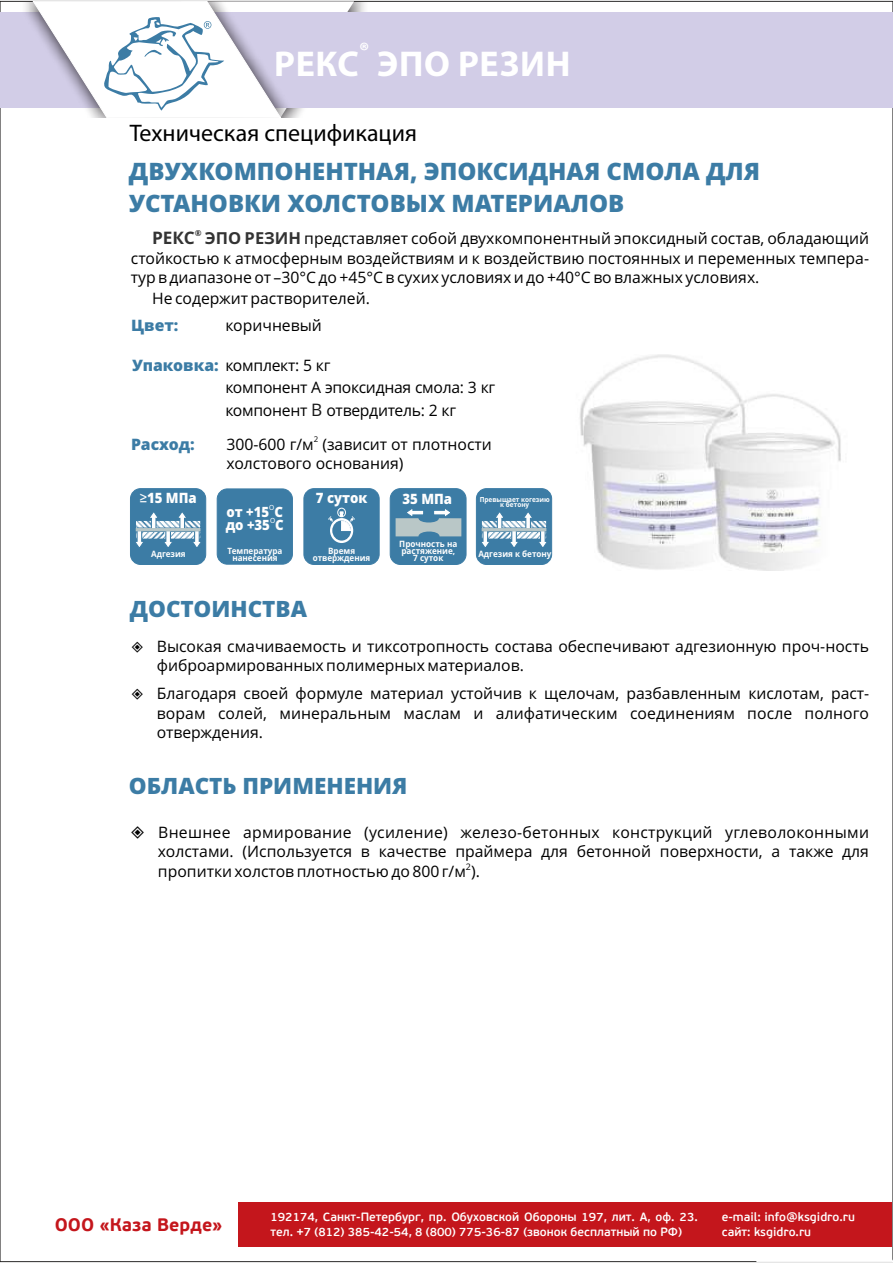
<style>
.page{position:relative;width:893px;height:1263px;background:#fff}
.page>*{position:absolute;margin:0;border:0;box-sizing:border-box;transform-origin:0 0}
.t1{font:700 36px "Myriad Pro";letter-spacing:.02em;color:#fff}
.t2{font:800 24px/32.7px "Open Sans";color:#3c7ca5}
.t3{font:24px "Myriad Pro";color:#000}
.t4{font:800 22.5px "Open Sans";color:#3c7ca5}
.t5{font:700 22.5px "Myriad Pro";color:#fff}
.t6{font:700 18px "PF Beau Sans Pro";color:#c4161c}
.t7{font:17.25px "Open Sans";color:#1a1a1a}
.t8{font:15.75px/19.4px "Open Sans";color:#000;text-align:justify}
.t9{font:15.75px/23.1px "Open Sans";letter-spacing:-.02em;color:#000}
.t10{font:800 15.75px "Open Sans";color:#3c7ca5}
.t11{font:800 14.25px "Open Sans";color:#fefefe;scale:.93 1}
.t12{font:800 14.1px "Open Sans";color:#fefefe;scale:.93 1}
.t13{font:600 12px/14.4px "PF Beau Sans Pro";color:#fff}
.t14{font:9px "Open Sans";color:#000}
.t15{font:700 8.7px/7.2px "Open Sans";color:#fefefe;text-align:center;scale:.93 1}
.t16{font:700 8.25px "Open Sans";color:#333}
.t17{font:7.8px "Open Sans";color:#000}
.t18{font:7.05px "Arial";color:#fefefe;scale:.93 1}
.t19{font:700 6.9px/5.7px "Open Sans";color:#fefefe;text-align:center;scale:.93 1}
.s1{font-weight:700;font-size:17.25px;color:#333}
.s2{font-weight:700;font-size:16.5px;color:#333}
.s3{font-weight:800;color:#3c7ca5}
.s4{font-family:"Arial";font-weight:400}
</style>
<div class="page">
<div style="left:303px;top:488px;width:77px;height:77px;background:#3c7ca5;border:1px solid #3c7ca5;border-radius:10px"></div>
<svg style="left:328px;top:488px;width:27px;height:55px"></svg>
<div style="left:130px;top:488px;width:76px;height:77px;background:#3c7ca5;border:1px solid #3c7ca5;border-radius:10px"></div>
<svg style="left:135px;top:512px;width:66px;height:35px"></svg>
<hr style="left:136px;top:528px;width:64px;height:3px;background:#b9c7c7">
<div style="left:217px;top:488px;width:76px;height:77px;background:#3c7ca5;border:1px solid #3c7ca5;border-radius:10px"></div>
<img style="left:580px;top:354px;width:261px;height:217px">
<div style="left:0;top:12px;width:893px;height:95px;background:#d2cde7"></div>
<img style="left:20px;top:1px;width:12px;height:107px">
<svg style="left:32px;top:0;width:322px;height:118px"></svg>
<svg style="left:682px;top:1144px;width:211px;height:119px"></svg>
<div style="left:390px;top:488px;width:76px;height:77px;background:#3c7ca5;border:1px solid #3c7ca5;border-radius:10px"></div>
<svg style="left:396px;top:509px;width:65px;height:27px"></svg>
<div style="left:476px;top:488px;width:76px;height:77px;background:#3c7ca5;border:1px solid #3c7ca5;border-radius:10px"></div>
<svg style="left:481px;top:512px;width:66px;height:35px"></svg>
<hr style="left:482px;top:528px;width:64px;height:3px;background:#b9c7c7">
<div style="left:238px;top:1202px;width:653px;height:44px;background:#c4161c"></div>
<h3 class="t5" style="left:359px;top:41px;width:12px">®</h3>
<h1 class="t1" style="left:274px;top:49px;width:298px">РЕКС ЭПО РЕЗИН</h1>
<h2 class="t3" style="left:130px;top:123px;width:289px">Техническая спецификация</h2>
<h2 class="t2" style="left:129px;top:157px;width:633px">ДВУХКОМПОНЕНТНАЯ, ЭПОКСИДНАЯ СМОЛА ДЛЯ<br>УСТАНОВКИ ХОЛСТОВЫХ МАТЕРИАЛОВ</h2>
<p class="t16" style="left:195px;top:229px;width:8px">®</p>
<p class="t8" style="left:131px;top:230px;width:740px;text-indent:21px"><span class="s1">РЕКС</span> <span class="s2">ЭПО РЕЗИН</span> представляет собой двухкомпонентный эпоксидный состав, обладающий стойкостью к атмосферным воздействиям и к воздействию постоянных и переменных темпера&shy;тур в диапазоне от –30°С до +45°С в сухих условиях и до +40°С во влажных условиях.</p>
<p class="t8" style="left:152px;top:290px;width:219px">Не содержит растворителей.</p>
<p class="t8" style="left:225px;top:317px;width:98px">коричневый</p>
<p class="t10" style="left:131px;top:318px;width:49px">Цвет:</p>
<p class="t9" style="left:132px;top:356px;width:200px"><span class="s3">Упаковка:</span> комплект: 5 кг</p>
<p class="t10" style="left:131px;top:437px;width:65px">Расход:</p>
<p class="t9" style="left:225px;top:377px;width:271px">компонент А эпоксидная смола: 3 кг компонент отвердитель: 2 кг</p>
<p class="t7" style="left:311px;top:403px;width:13px">В</p>
<p class="t17" style="left:314px;top:436px;width:6px">2</p>
<p class="t8" style="left:226px;top:436px;width:267px">300-600 г/м (зависит от плотности холстового основания)</p>
<p class="t11" style="left:140px;top:492px;width:63px"><span class="s4">≥</span>15 МПа</p>
<p class="t11" style="left:316px;top:492px;width:57px">7 суток</p>
<p class="t18" style="left:269px;top:504px;width:7px">О</p>
<p class="t12" style="left:227px;top:506px;width:62px">от +15 С</p>
<p class="t18" style="left:270px;top:518px;width:7px">О</p>
<p class="t12" style="left:226px;top:520px;width:64px">до +35 С</p>
<p class="t15" style="left:151px;top:551px;width:39px">Адгезия</p>
<p class="t15" style="left:228px;top:548px;width:61px">Температура нанесения</p>
<p class="t15" style="left:313px;top:548px;width:63px">Время отверждения</p>
<h3 class="t4" style="left:130px;top:600px;width:179px">ДОСТОИНСТВА</h3>
<p class="t11" style="left:402px;top:493px;width:55px">35 МПа</p>
<p class="t19" style="left:480px;top:497px;width:77px">Превышает когезию к бетону</p>
<p class="t15" style="left:399px;top:541px;width:64px">Прочность на растяжение,<br>7 суток</p>
<p class="t15" style="left:478px;top:551px;width:80px">Адгезия к бетону</p>
<p class="t8" style="left:157px;top:638px;width:714px">Высокая смачиваемость и тиксотропность состава обеспечивают адгезионную проч-ность фиброармированных полимерных материалов.</p>
<p class="t8" style="left:157px;top:685px;width:714px">Благодаря своей формуле материал устойчив к щелочам, разбавленным кислотам, раст&shy;ворам солей, минеральным маслам и алифатическим соединениям после полного отверждения.</p>
<h3 class="t4" style="left:129px;top:777px;width:280px">ОБЛАСТЬ ПРИМЕНЕНИЯ</h3>
<p class="t8" style="left:158px;top:824px;width:713px">Внешнее армирование (усиление) железо-бетонных конструкций углеволоконными холстами. (Используется в качестве праймера для бетонной поверхности, а также для пропитки холстов плотностью до 800 г/м ).</p>
<p class="t14" style="left:466px;top:863px;width:7px">2</p>
<p class="t13" style="left:270px;top:1210px;width:429px">192174, Санкт-Петербург, пр. Обуховской Обороны 197, лит. А, оф. 23. тел. +7 (812) 385-42-54, 8 (800) 775-36-87 (звонок бесплатный по РФ)</p>
<p class="t13" style="left:722px;top:1210px;width:135px">e-mail: info@ksgidro.ru</p>
<p class="t6" style="left:55px;top:1213px;width:169px">ООО «Каза Верде»</p>
<p class="t13" style="left:722px;top:1225px;width:91px">сайт: ksgidro.ru</p>
</div>
